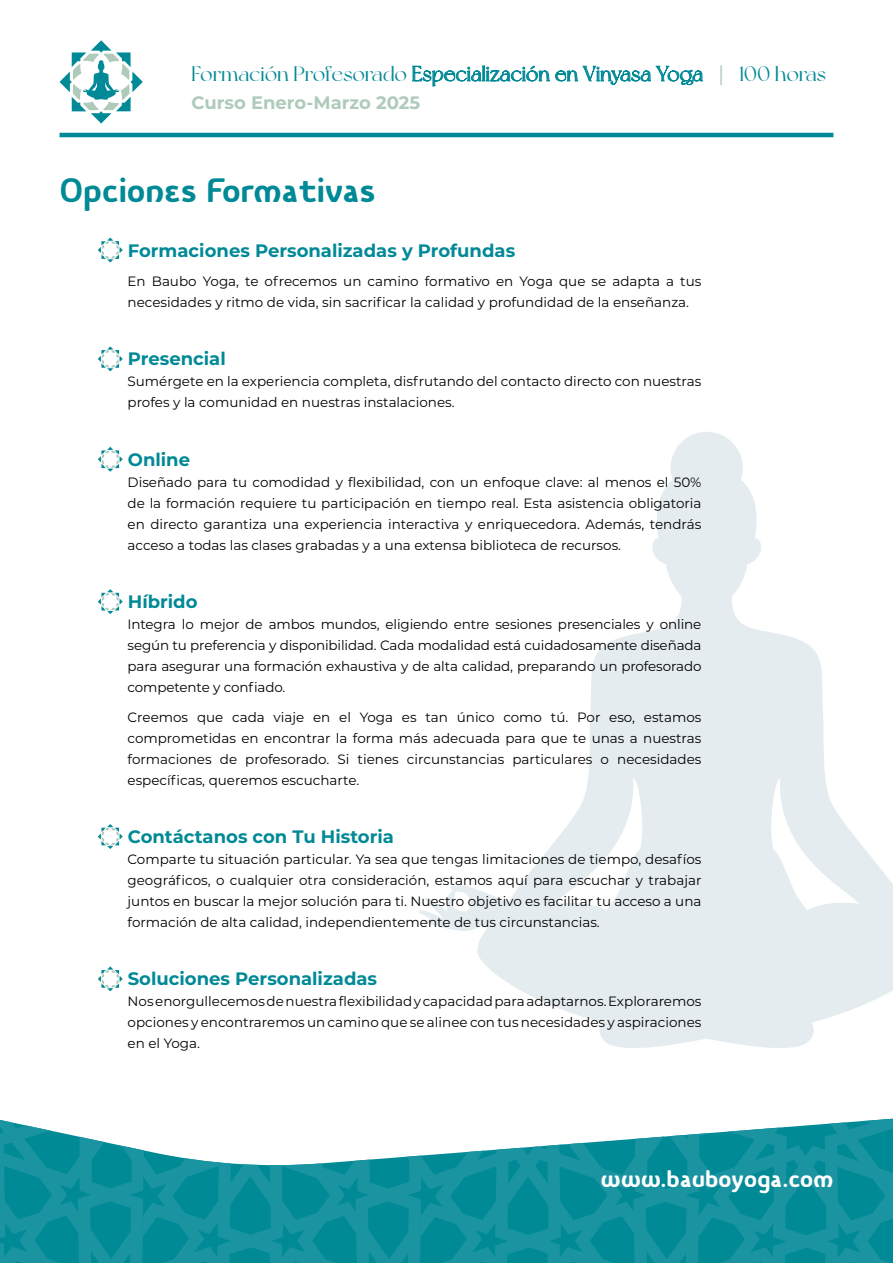
<style>
.page{position:relative;width:893px;height:1263px;background:#fff}
.page>*{position:absolute;margin:0;border:0;box-sizing:border-box;transform-origin:0 0}
.t1{font:700 36px "Vulgat";letter-spacing:-.015em;color:#008996}
.t2{font:700 25.5px "Vulgat";letter-spacing:-.015em;color:#fff}
.t3{font:21px "New York";color:#008996}
.t4{font:700 18px "Montserrat";color:#008996}
.t5{font:700 18px "Montserrat";color:#afcaba}
.t6{font:13.5px/21px "Montserrat";color:#000;text-align:justify}
.s1{font-family:"Montserrat Alternates";color:#afcaba}
</style>
<div class="page">
<hr style="left:60px;top:133px;width:773px;height:4px;background:#008996">
<svg style="left:60px;top:40px;width:83px;height:84px"></svg>
<svg style="left:419px;top:432px;width:474px;height:616px"></svg>
<svg style="left:98px;top:238px;width:25px;height:24px"></svg>
<svg style="left:98px;top:346px;width:25px;height:25px"></svg>
<svg style="left:98px;top:447px;width:25px;height:25px"></svg>
<svg style="left:98px;top:589px;width:25px;height:25px"></svg>
<svg style="left:98px;top:824px;width:25px;height:25px"></svg>
<svg style="left:98px;top:966px;width:25px;height:25px"></svg>
<svg style="left:0;top:1118px;width:893px;height:145px"></svg>
<h3 class="t3" style="left:192px;top:61px;width:636px">Formación Profesorado Especialización en Vinyasa Yoga <span class="s1">|</span> 100 horas</h3>
<h3 class="t5" style="left:192px;top:90px;width:230px">Curso Enero-Marzo 2025</h3>
<h1 class="t1" style="left:60px;top:170px;width:318px">Opciones Formativas</h1>
<h3 class="t4" style="left:128px;top:237px;width:389px">Formaciones Personalizadas y Profundas</h3>
<p class="t6" style="left:128px;top:270px;width:575px">En Baubo Yoga, te ofrecemos un camino formativo en Yoga que se adapta a tus necesidades y ritmo de vida, sin sacrificar la calidad y profundidad de la enseñanza.</p>
<h3 class="t4" style="left:128px;top:346px;width:99px">Presencial</h3>
<p class="t6" style="left:128px;top:371px;width:575px">Sumérgete en la experiencia completa, disfrutando del contacto directo con nuestras profes y la comunidad en nuestras instalaciones.</p>
<h3 class="t4" style="left:128px;top:446px;width:64px">Online</h3>
<p class="t6" style="left:128px;top:471px;width:575px">Diseñado para tu comodidad y flexibilidad, con un enfoque clave: al menos el 50% de la formación requiere tu participación en tiempo real. Esta asistencia obligatoria en directo garantiza una experiencia interactiva y enriquecedora. Además, tendrás acceso a todas las clases grabadas y a una extensa biblioteca de recursos.</p>
<h3 class="t4" style="left:128px;top:589px;width:71px">Híbrido</h3>
<p class="t6" style="left:128px;top:613px;width:575px">Integra lo mejor de ambos mundos, eligiendo entre sesiones presenciales y online según tu preferencia y disponibilidad. Cada modalidad está cuidadosamente diseñada para asegurar una formación exhaustiva y de alta calidad, preparando un profesorado competente y confiado.</p>
<p class="t6" style="left:128px;top:706px;width:575px">Creemos que cada viaje en el Yoga es tan único como tú. Por eso, estamos comprometidas en encontrar la forma más adecuada para que te unas a nuestras formaciones de profesorado. Si tienes circunstancias particulares o necesidades específicas, queremos escucharte.</p>
<h3 class="t4" style="left:128px;top:824px;width:268px">Contáctanos con Tu Historia</h3>
<p class="t6" style="left:128px;top:848px;width:575px">Comparte tu situación particular. Ya sea que tengas limitaciones de tiempo, desafíos geográficos, o cualquier otra consideración, estamos aquí para escuchar y trabajar juntos en buscar la mejor solución para ti. Nuestro objetivo es facilitar tu acceso a una formación de alta calidad, independientemente de tus circunstancias.</p>
<h3 class="t4" style="left:128px;top:966px;width:251px">Soluciones Personalizadas</h3>
<p class="t6" style="left:128px;top:991px;width:575px">Nos enorgullecemos de nuestra flexibilidad y capacidad para adaptarnos. Exploraremos opciones y encontraremos un camino que se alinee con tus necesidades y aspiraciones en el Yoga.</p>
<h2 class="t2" style="left:601px;top:1164px;width:234px">www.bauboyoga.com</h2>
</div>
